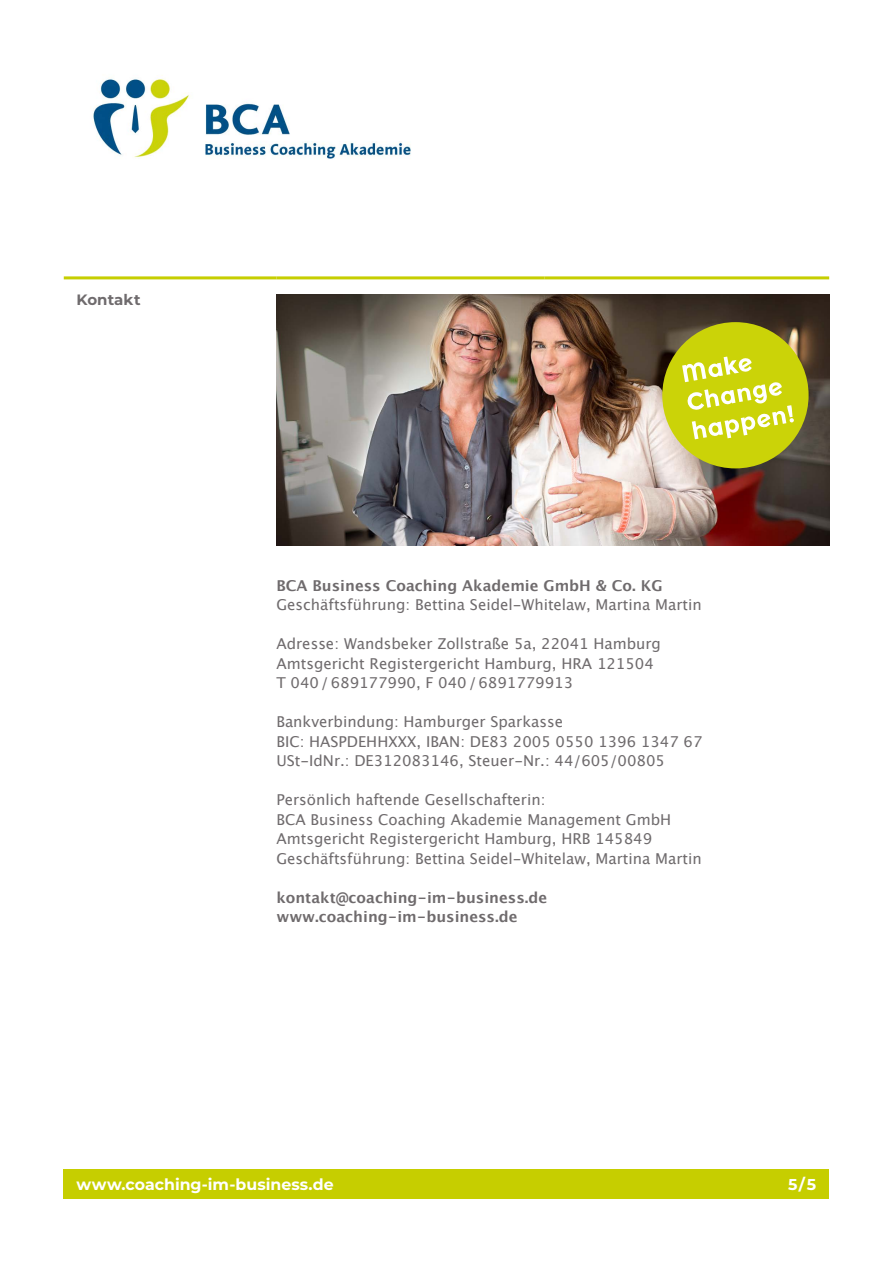
<style>
.page{position:relative;width:893px;height:1263px;background:#fff}
.page>*{position:absolute;margin:0;border:0;box-sizing:border-box;transform-origin:0 0}
.t1{font:700 15.75px "Montserrat";color:#fff}
.t2{font:15px/19.5px "Lucida Grande";color:#6f6b6d}
.t3{font:700 15px/19.5px "Lucida Grande";color:#6f6b6d}
.t4{font:700 15px "Montserrat";letter-spacing:.005em;color:#6f6b6d}
</style>
<div class="page">
<img style="left:93px;top:78px;width:318px;height:81px">
<div style="left:64px;top:1169px;width:765px;height:30px;background:#c6ce00"></div>
<hr style="left:64px;top:276px;width:212px;height:3px;background:#c6ce00">
<hr style="left:276px;top:276px;width:268px;height:3px;background:#c6ce00">
<hr style="left:544px;top:276px;width:285px;height:3px;background:#c6ce00">
<img style="left:276px;top:295px;width:553px;height:251px">
<div style="left:662px;top:322px;width:147px;height:146px;background:#cbd308;border-radius:50%"></div>
<svg style="left:682px;top:357px;width:112px;height:82px"></svg>
<p class="t4" style="left:77px;top:289px;width:65px">Kontakt</p>
<p class="t3" style="left:276px;top:575px;width:388px">BCA Business Coaching Akademie GmbH &amp; Co. KG</p>
<p class="t2" style="left:276px;top:595px;width:427px">Geschäftsführung: Bettina Seidel-Whitelaw, Martina Martin</p>
<p class="t2" style="left:276px;top:634px;width:386px">Adresse: Wandsbeker Zollstraße 5a, 22041 Hamburg<br>Amtsgericht Registergericht Hamburg, HRA 121504<br>T 040/689177990, F 040/6891779913</p>
<p class="t2" style="left:276px;top:712px;width:428px">Bankverbindung: Hamburger Sparkasse<br>BIC: HASPDEHHXXX, IBAN: DE83 2005 0550 1396 1347 67<br>USt-IdNr.: DE312083146, Steuer-Nr.: 44/605/00805</p>
<p class="t2" style="left:276px;top:790px;width:427px">Persönlich haftende Gesellschafterin:<br>BCA Business Coaching Akademie Management GmbH Amtsgericht Registergericht Hamburg, HRB 145849<br>Geschäftsführung: Bettina Seidel-Whitelaw, Martina Martin</p>
<p class="t3" style="left:276px;top:887px;width:272px">kontakt@coaching-im-business.de www.coaching-im-business.de</p>
<p class="t1" style="left:77px;top:1173px;width:259px">www.coaching-im-business.de</p>
<p class="t1" style="left:788px;top:1173px;width:30px">5 / 5</p>
</div>
